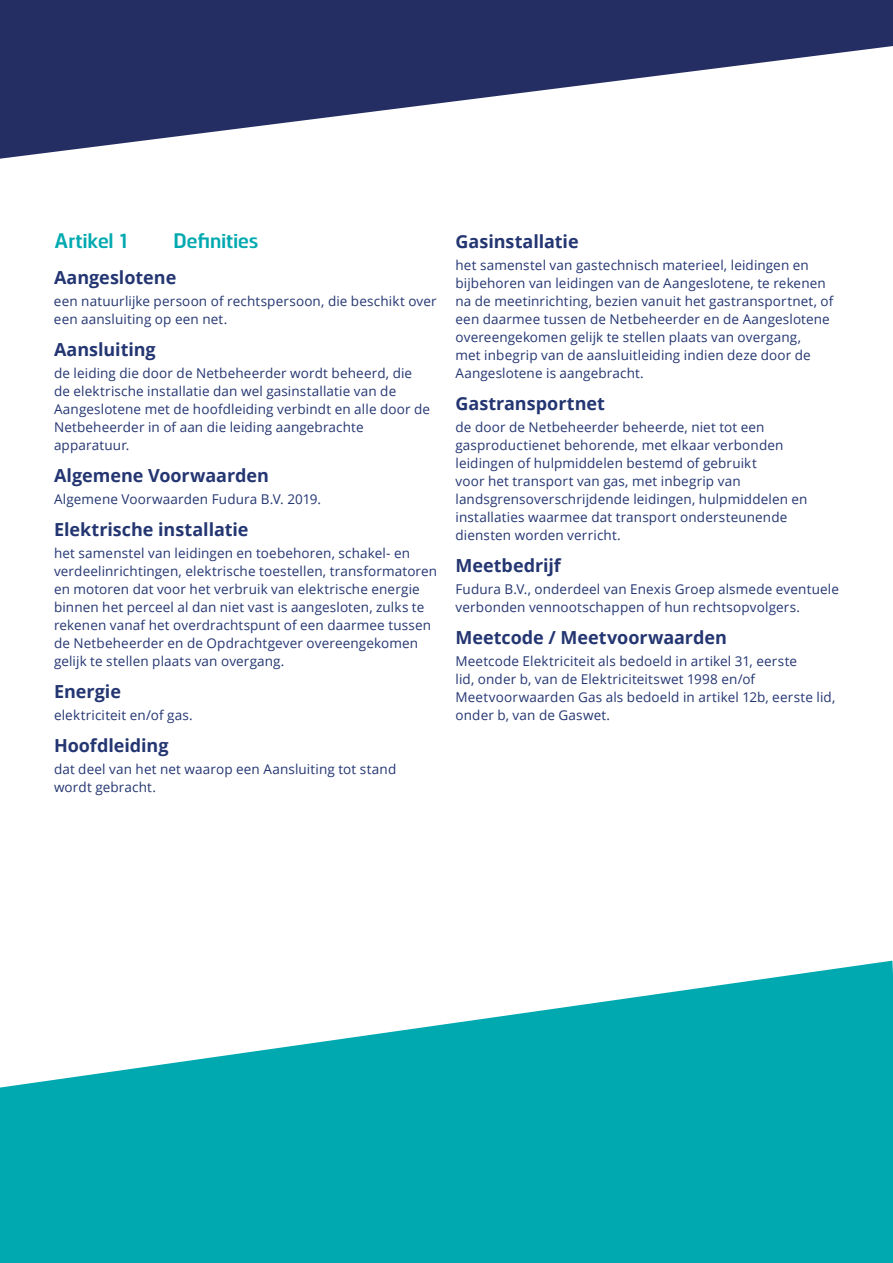
<style>
.page{position:relative;width:893px;height:1263px;background:#fff}
.page>*{position:absolute;margin:0;border:0;box-sizing:border-box;transform-origin:0 0}
.t1{font:700 21px "Norpeth";letter-spacing:-.005em;color:#00a9b0}
.t2{font:700 18px "Open Sans";color:#243672}
.t3{font:13.5px/18px "Open Sans";letter-spacing:.01em;color:#243672}
</style>
<div class="page">
<svg style="left:0;top:961px;width:893px;height:302px;fill:#00a9b0"></svg>
<svg style="left:0;top:0;width:893px;height:159px;fill:#252e62"></svg>
<h1 class="t1" style="left:54px;top:225px;width:75px">Artikel 1</h1>
<h1 class="t1" style="left:173px;top:225px;width:87px">Definities</h1>
<h2 class="t2" style="left:54px;top:264px;width:124px">Aangeslotene</h2>
<p class="t3" style="left:54px;top:292px;width:384px">een natuurlijke persoon of rechtspersoon, die beschikt over een aansluiting op een net.</p>
<h2 class="t2" style="left:54px;top:336px;width:103px">Aansluiting</h2>
<p class="t3" style="left:54px;top:364px;width:378px">de leiding die door de Netbeheerder wordt beheerd, die de elektrische installatie dan wel gasinstallatie van de Aangeslotene met de hoofdleiding verbindt en alle door de Netbeheerder in of aan die leiding aangebrachte apparatuur.</p>
<h2 class="t2" style="left:54px;top:462px;width:216px">Algemene Voorwaarden</h2>
<p class="t3" style="left:54px;top:490px;width:269px">Algemene Voorwaarden Fudura B.V. 2019.</p>
<h2 class="t2" style="left:54px;top:516px;width:196px">Elektrische installatie</h2>
<p class="t3" style="left:54px;top:544px;width:385px">het samenstel van leidingen en toebehoren, schakel- en verdeelinrichtingen, elektrische toestellen, transformatoren en motoren dat voor het verbruik van elektrische energie binnen het perceel al dan niet vast is aangesloten, zulks te rekenen vanaf het overdrachtspunt of een daarmee tussen de Netbeheerder en de Opdrachtgever overeengekomen gelijk te stellen plaats van overgang.</p>
<h2 class="t2" style="left:54px;top:678px;width:69px">Energie</h2>
<p class="t3" style="left:54px;top:706px;width:140px">elektriciteit en/of gas.</p>
<h2 class="t2" style="left:54px;top:732px;width:116px">Hoofdleiding</h2>
<p class="t3" style="left:54px;top:760px;width:344px">dat deel van het net waarop een Aansluiting tot stand wordt gebracht.</p>
<h2 class="t2" style="left:455px;top:228px;width:125px">Gasinstallatie</h2>
<p class="t3" style="left:455px;top:256px;width:379px">het samenstel van gastechnisch materieel, leidingen en bijbehoren van leidingen van de Aangeslotene, te rekenen na de meetinrichting, bezien vanuit het gastransportnet, of een daarmee tussen de Netbeheerder en de Aangeslotene overeengekomen gelijk te stellen plaats van overgang,<br>met inbegrip van de aansluitleiding indien deze door de Aangeslotene is aangebracht.</p>
<h2 class="t2" style="left:455px;top:390px;width:151px">Gastransportnet</h2>
<p class="t3" style="left:455px;top:418px;width:354px">de door de Netbeheerder beheerde, niet tot een gasproductienet behorende, met elkaar verbonden leidingen of hulpmiddelen bestemd of gebruikt<br>voor het transport van gas, met inbegrip van landsgrensoverschrijdende leidingen, hulpmiddelen en installaties waarmee dat transport ondersteunende diensten worden verricht.</p>
<h2 class="t2" style="left:455px;top:552px;width:107px">Meetbedrijf</h2>
<p class="t3" style="left:455px;top:580px;width:385px">Fudura B.V., onderdeel van Enexis Groep alsmede eventuele verbonden vennootschappen of hun rechtsopvolgers.</p>
<h2 class="t2" style="left:455px;top:624px;width:273px">Meetcode / Meetvoorwaarden</h2>
<p class="t3" style="left:455px;top:652px;width:381px">Meetcode Elektriciteit als bedoeld in artikel 31, eerste<br>lid, onder b, van de Elektriciteitswet 1998 en/of Meetvoorwaarden Gas als bedoeld in artikel 12b, eerste lid, onder b, van de Gaswet.</p>
</div>
